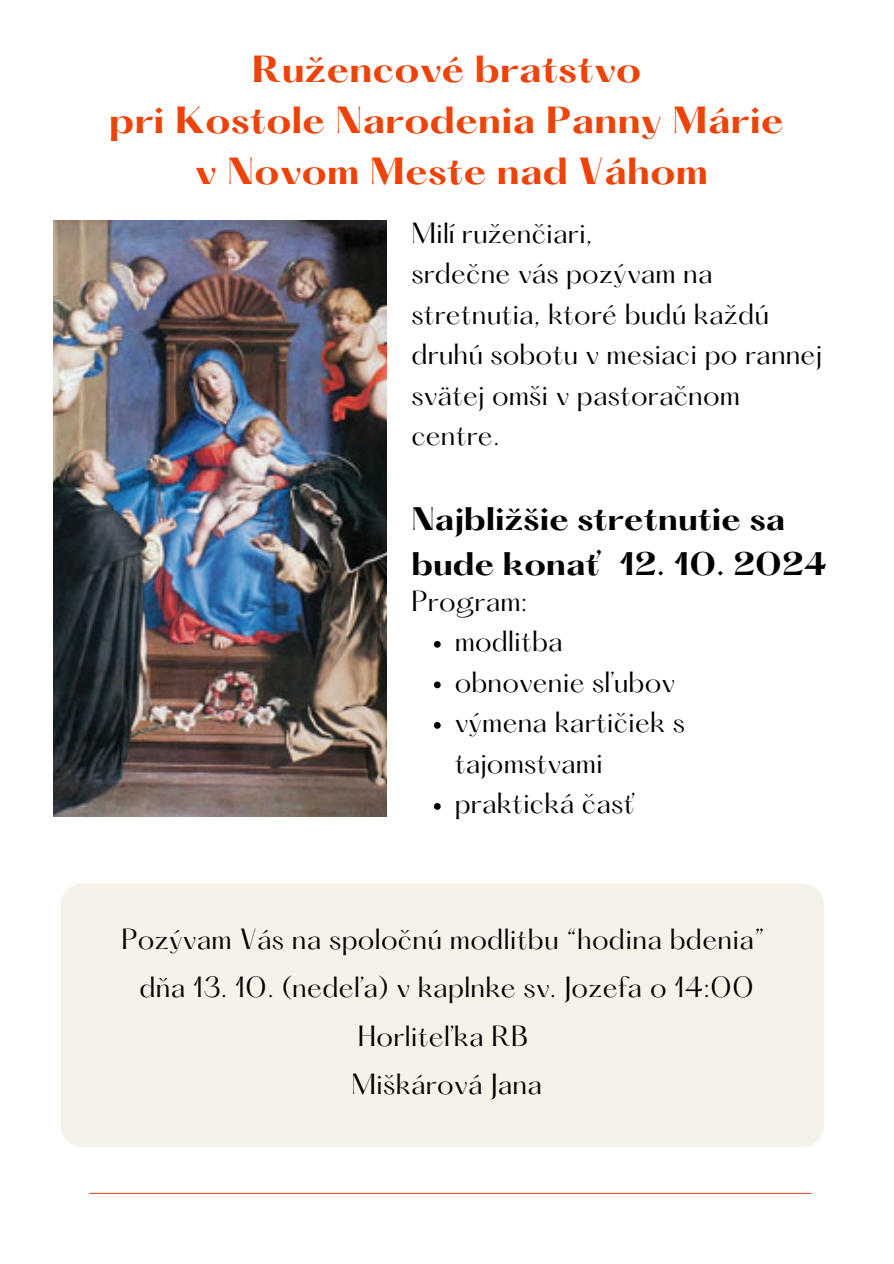
<style>
.page{position:relative;width:894px;height:1264px;background:#fff}
.page>*{position:absolute;margin:0;border:0;box-sizing:border-box;transform-origin:0 0}
.t1{font:700 33px/50.7px "Hatton";letter-spacing:.01em;color:#ed4309;text-align:center}
.t2{font:700 28.5px/45px "Hatton";letter-spacing:.005em;color:#000}
.t3{font:25.5px/40.5px "Hatton";letter-spacing:.005em;color:#000}
</style>
<div class="page">
<div style="left:60px;top:883px;width:763px;height:264px;background:#f6f2ea;border-radius:22px"></div>
<svg style="left:103px;top:816px;width:98px;height:1px"></svg>
<img style="left:54px;top:221px;width:333px;height:595px">
<hr style="left:89px;top:1192px;width:722px;height:1px;background:#d85528">
<svg style="left:434px;top:641px;width:6px;height:6px"></svg>
<svg style="left:434px;top:681px;width:6px;height:7px"></svg>
<svg style="left:434px;top:722px;width:6px;height:6px"></svg>
<svg style="left:434px;top:803px;width:6px;height:6px"></svg>
<h1 class="t1" style="left:109px;top:48px;width:675px">Ružencové bratstvo<br>pri Kostole Narodenia Panny Márie v Novom Meste nad Váhom</h1>
<p class="t3" style="left:411px;top:215px;width:182px">Milí ruženčiari,</p>
<p class="t3" style="left:411px;top:256px;width:412px">srdečne vás pozývam na stretnutia, ktoré budú každú druhú sobotu v mesiaci po rannej svätej omši v pastoračnom centre.</p>
<p class="t2" style="left:411px;top:499px;width:417px">Najbližšie stretnutie sa bude konať 12. 10. 2024</p>
<h2 class="t3" style="left:411px;top:583px;width:117px">Program:</h2>
<p class="t3" style="left:454px;top:623px;width:109px">modlitba</p>
<p class="t3" style="left:454px;top:664px;width:221px">obnovenie sľubov</p>
<p class="t3" style="left:454px;top:704px;width:232px">výmena kartičiek s tajomstvami</p>
<p class="t3" style="left:454px;top:785px;width:182px">praktická časť</p>
<p class="t3" style="left:121px;top:921px;width:644px">Pozývam Vás na spoločnú modlitbu “hodina bdenia”</p>
<p class="t3" style="left:139px;top:969px;width:616px">dňa 13. 10. (nedeľa) v kaplnke sv. Jozefa o 14:00</p>
<p class="t3" style="left:358px;top:1018px;width:172px">Horliteľka RB</p>
<p class="t3" style="left:351px;top:1066px;width:192px">Miškárová Jana</p>
</div>
